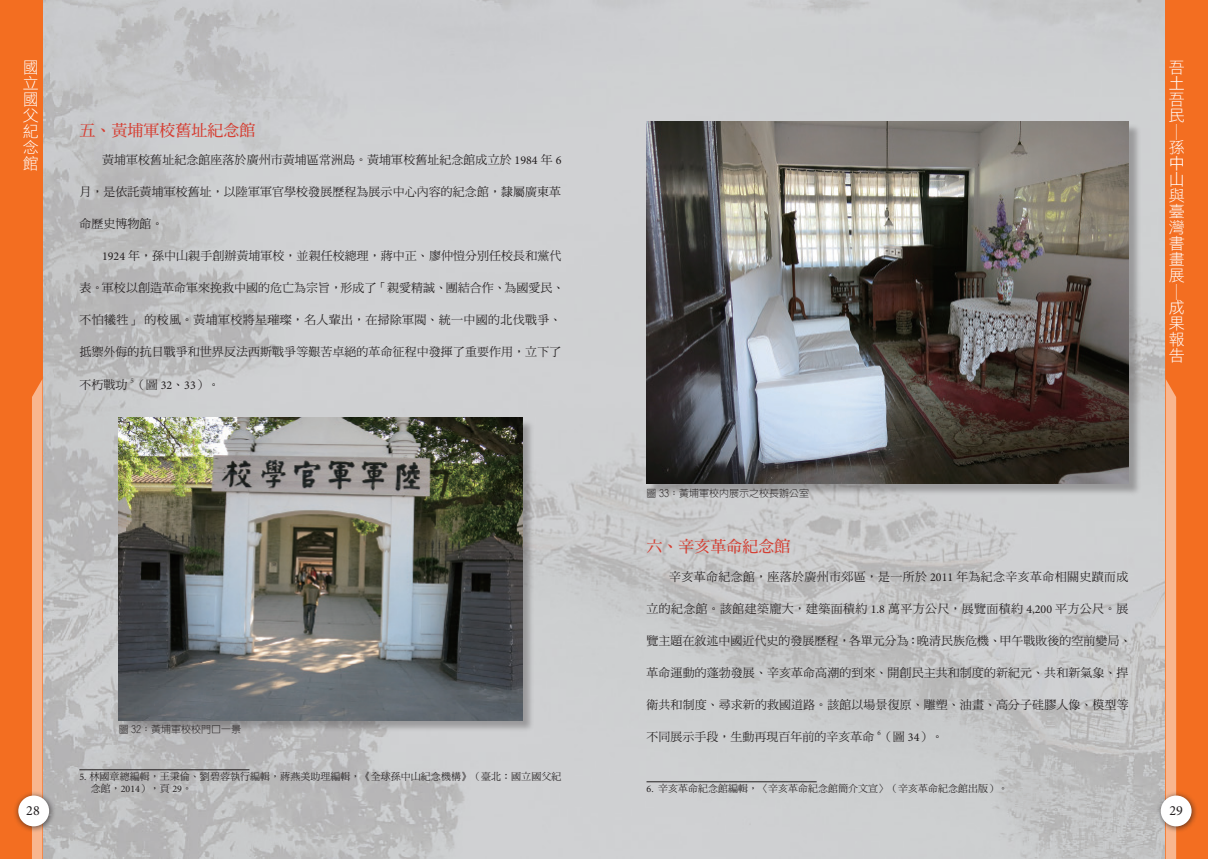
<style>
.page{position:relative;width:1208px;height:859px;background:#fff}
.page>*{position:absolute;margin:0;border:0;box-sizing:border-box;transform-origin:0 0}
.t1{font:16px/16px "DF Hei Std W3";color:#fff;text-align:justify}
.t2{font:16px "DF Ming Std W7";color:#d53f33}
.t3{font:14px "Minion Pro";color:#231f20}
.t4{font:12px "DF Ming Std W5";letter-spacing:.005em;color:#231f20}
.t5{font:12px "DF Ming Std W5";letter-spacing:.025em;color:#231f20}
.t6{font:12px "DF Ming Std W5";letter-spacing:.03em;color:#231f20}
.t7{font:10px/12px "DF Ming Std W5";letter-spacing:.005em;color:#231f20}
.t8{font:300 10px "AR New Hei B5";color:#231f20}
.t9{font:7px "Minion Pro";color:#231f20}
.s1{font-family:"Minion Pro"}
</style>
<div class="page">
<img style="left:42px;top:0;width:1123px;height:859px">
<div style="left:0;top:0;width:42px;height:859px;background:#f36e21"></div>
<div style="left:1165px;top:0;width:43px;height:859px;background:#f36e21"></div>
<svg style="left:1165px;top:379px;width:11px;height:480px;background:#f7af85"></svg>
<div style="left:32px;top:380px;width:10px;height:479px;background:#f8b68f"></div>
<div style="left:13px;top:790px;width:43px;height:43px;background:#231f20;opacity:.75"></div>
<div style="left:18px;top:795px;width:31px;height:31px;background:#fff;border-radius:50%"></div>
<div style="left:1155px;top:790px;width:43px;height:43px;background:#231f20;opacity:.75"></div>
<div style="left:1160px;top:795px;width:31px;height:31px;background:#fff;border-radius:50%"></div>
<hr style="left:79px;top:769px;width:170px;height:1px;background:#231f20">
<hr style="left:646px;top:781px;width:170px;height:1px;background:#231f20">
<div style="left:120px;top:419px;width:414px;height:313px;background:#231f20;opacity:.3"></div>
<img style="left:119px;top:418px;width:403px;height:302px">
<div style="left:648px;top:123px;width:493px;height:373px;background:#231f20;opacity:.3"></div>
<img style="left:646px;top:122px;width:482px;height:362px">
<h1 class="t1" style="left:23px;top:59px;width:17px">國立國父紀念館</h1>
<h1 class="t1" style="left:1168px;top:59px;width:17px">吾土吾民</h1>
<h1 class="t2" style="left:79px;top:121px;width:177px">五、黃埔軍校舊址紀念館</h1>
<p class="t4" style="left:102px;top:153px;width:461px">黃埔軍校舊址紀念館座落於廣州市黃埔區常洲島。黃埔軍校舊址紀念館成立於 <span class="s1">1984</span> 年 <span class="s1">6</span></p>
<p class="t4" style="left:79px;top:185px;width:483px">月，是依託黃埔軍校舊址，以陸軍軍官學校發展歷程為展示中心內容的紀念館，隸屬廣東革</p>
<p class="t4" style="left:79px;top:217px;width:85px">命歷史博物館。</p>
<p class="t4" style="left:102px;top:249px;width:461px"><span class="s1">1924</span> 年，孫中山親手創辦黃埔軍校，並親任校總理，蔣中正、廖仲愷分別任校長和黨代</p>
<p class="t4" style="left:79px;top:281px;width:486px">表。軍校以創造革命軍來挽救中國的危亡為宗旨，形成了「親愛精誠、團結合作、為國愛民、</p>
<p class="t5" style="left:79px;top:313px;width:483px">不怕犧牲」的校風。黃埔軍校將星璀璨，名人輩出，在掃除軍閥、統一中國的北伐戰爭、</p>
<p class="t4" style="left:79px;top:345px;width:483px">抵禦外侮的抗日戰爭和世界反法西斯戰爭等艱苦卓絕的革命征程中發揮了重要作用，立下了</p>
<p class="t4" style="left:79px;top:378px;width:49px">不朽戰功</p>
<p class="t9" style="left:130px;top:376px;width:5px">5</p>
<p class="t4" style="left:134px;top:378px;width:88px">（圖 <span class="s1">32</span>、<span class="s1">33</span>）。</p>
<h1 class="t1" style="left:1185px;top:124px;width:17px;rotate:90deg">─</h1>
<h1 class="t1" style="left:1168px;top:139px;width:17px">孫中山與臺灣書畫展</h1>
<h1 class="t1" style="left:1185px;top:284px;width:17px;rotate:90deg">─</h1>
<h1 class="t1" style="left:1168px;top:299px;width:17px">成果報告</h1>
<p class="t8" style="left:119px;top:724px;width:124px">圖 32：黃埔軍校校門口一景</p>
<p class="t7" style="left:91px;top:771px;width:472px;text-indent:-11px"><span class="s1">5.</span> 林國章總編輯，王秉倫、劉碧蓉執行編輯，蔣燕美助理編輯，《全球孫中山紀念機構》（臺北：國立國父紀念館，<span class="s1">2014</span>），頁 <span class="s1">29</span>。</p>
<p class="t8" style="left:646px;top:488px;width:164px">圖 33：黃埔軍校內展示之校長辦公室</p>
<h1 class="t2" style="left:646px;top:538px;width:145px">六、辛亥革命紀念館</h1>
<p class="t5" style="left:669px;top:570px;width:461px">辛亥革命紀念館，座落於廣州市郊區，是一所於 <span class="s1">2011</span> 年為紀念辛亥革命相關史蹟而成</p>
<p class="t6" style="left:646px;top:602px;width:483px">立的紀念館。該館建築龐大，建築面積約 <span class="s1">1.8</span> 萬平方公尺，展覽面積約 <span class="s1">4,200</span> 平方公尺。展</p>
<p class="t4" style="left:646px;top:634px;width:486px">覽主題在敘述中國近代史的發展歷程，各單元分為：晚清民族危機、甲午戰敗後的空前變局、</p>
<p class="t4" style="left:646px;top:666px;width:483px">革命運動的蓬勃發展、辛亥革命高潮的到來、開創民主共和制度的新紀元、共和新氣象、捍</p>
<p class="t4" style="left:646px;top:698px;width:483px">衛共和制度、尋求新的救國道路。該館以場景復原、雕塑、油畫、高分子硅膠人像、模型等</p>
<p class="t4" style="left:646px;top:730px;width:229px">不同展示手段，生動再現百年前的辛亥革命</p>
<p class="t9" style="left:877px;top:728px;width:5px">6</p>
<p class="t4" style="left:881px;top:730px;width:64px">（圖 <span class="s1">34</span>）。</p>
<p class="t7" style="left:646px;top:783px;width:363px"><span class="s1">6.</span> 辛亥革命紀念館編輯，〈辛亥革命紀念館簡介文宣〉（辛亥革命紀念館出版）。</p>
<p class="t3" style="left:26px;top:801px;width:15px">28</p>
<p class="t3" style="left:1169px;top:801px;width:15px">29</p>
</div>
